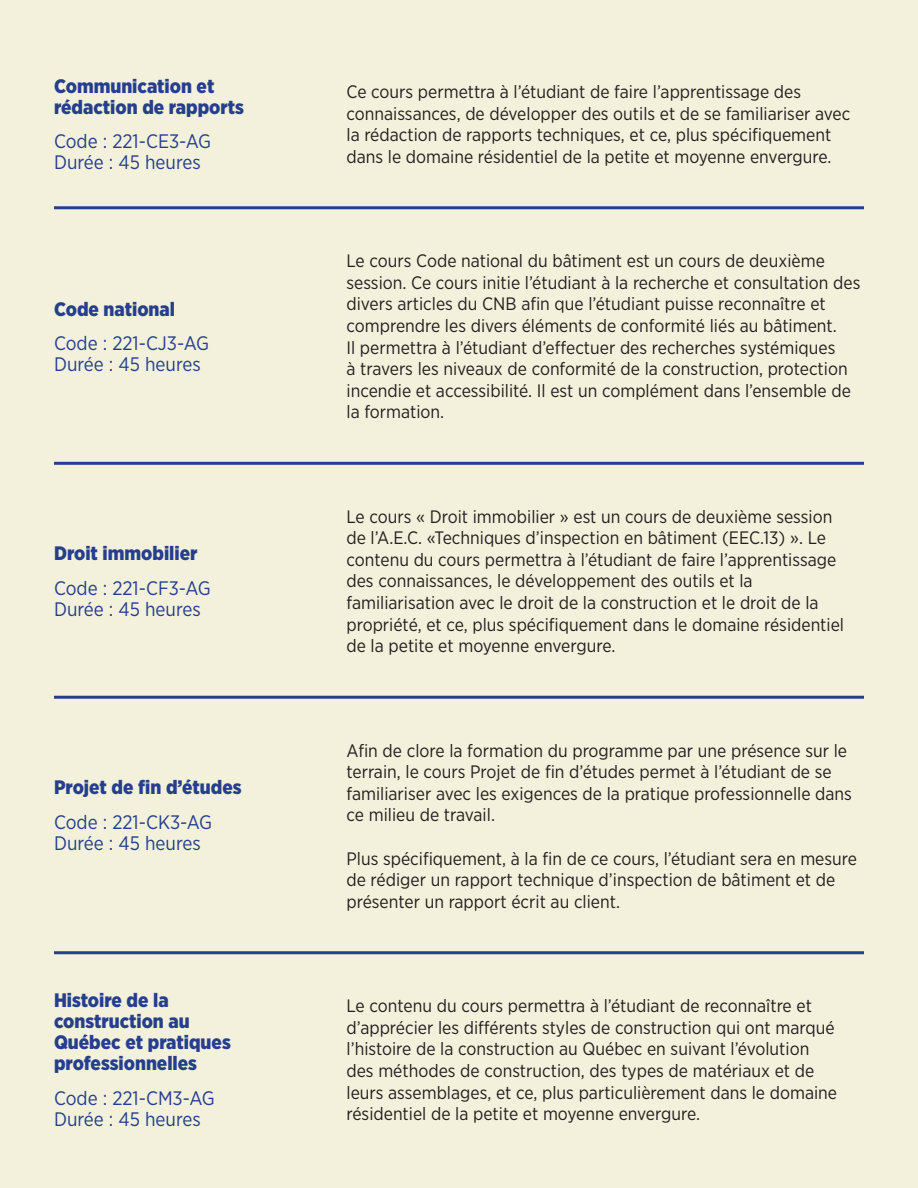
<style>
.page{position:relative;width:918px;height:1188px;background:#f3f1db}
.page>*{position:absolute;margin:0;border:0;box-sizing:border-box;transform-origin:0 0}
.t1{font:19.5px/21px "Gotham Narrow";color:#253f8e}
.t2{font:900 19.5px/21px "Gotham Narrow";color:#253f8e}
.t3{font:18px/21.6px "Gotham Narrow";color:#231f20}
</style>
<div class="page">
<hr style="left:54px;top:206px;width:810px;height:3px;background:#253f8e">
<hr style="left:54px;top:462px;width:810px;height:3px;background:#253f8e">
<hr style="left:54px;top:696px;width:810px;height:3px;background:#253f8e">
<hr style="left:54px;top:951px;width:810px;height:3px;background:#253f8e">
<p class="t2" style="left:54px;top:75px;width:192px">Communication et rédaction de rapports</p>
<p class="t1" style="left:54px;top:131px;width:159px">Code : 221-CE3-AG<br>Durée : 45 heures</p>
<p class="t2" style="left:54px;top:298px;width:123px">Code national</p>
<p class="t1" style="left:54px;top:332px;width:157px">Code : 221-CJ3-AG<br>Durée : 45 heures</p>
<p class="t2" style="left:54px;top:543px;width:145px">Droit immobilier</p>
<p class="t1" style="left:54px;top:577px;width:158px">Code : 221-CF3-AG<br>Durée : 45 heures</p>
<p class="t2" style="left:54px;top:777px;width:189px">Projet de fin d’études</p>
<p class="t1" style="left:54px;top:811px;width:160px">Code : 221-CK3-AG<br>Durée : 45 heures</p>
<p class="t2" style="left:54px;top:990px;width:178px">Histoire de la construction au<br>Québec et pratiques professionnelles</p>
<p class="t1" style="left:54px;top:1087px;width:162px">Code : 221-CM3-AG<br>Durée : 45 heures</p>
<p class="t3" style="left:346px;top:81px;width:505px">Ce cours permettra à l’étudiant de faire l’apprentissage des connaissances, de développer des outils et de se familiariser avec la rédaction de rapports techniques, et ce, plus spécifiquement dans le domaine résidentiel de la petite et moyenne envergure.</p>
<p class="t3" style="left:346px;top:250px;width:515px">Le cours Code national du bâtiment est un cours de deuxième session. Ce cours initie l’étudiant à la recherche et consultation des divers articles du CNB afin que l’étudiant puisse reconnaître et comprendre les divers éléments de conformité liés au bâtiment.<br>Il permettra à l’étudiant d’effectuer des recherches systémiques<br>à travers les niveaux de conformité de la construction, protection incendie et accessibilité. Il est un complément dans l’ensemble de la formation.</p>
<p class="t3" style="left:346px;top:505px;width:499px">Le cours « Droit immobilier » est un cours de deuxième session de l’A.E.C. «Techniques d’inspection en bâtiment (EEC.13) ». Le contenu du cours permettra à l’étudiant de faire l’apprentissage des connaissances, le développement des outils et la familiarisation avec le droit de la construction et le droit de la propriété, et ce, plus spécifiquement dans le domaine résidentiel de la petite et moyenne envergure.</p>
<p class="t3" style="left:346px;top:739px;width:507px">Afin de clore la formation du programme par une présence sur le terrain, le cours Projet de fin d’études permet à l’étudiant de se familiariser avec les exigences de la pratique professionnelle dans ce milieu de travail.</p>
<p class="t3" style="left:346px;top:847px;width:512px">Plus spécifiquement, à la fin de ce cours, l’étudiant sera en mesure de rédiger un rapport technique d’inspection de bâtiment et de présenter un rapport écrit au client.</p>
<p class="t3" style="left:346px;top:995px;width:492px">Le contenu du cours permettra à l’étudiant de reconnaître et d’apprécier les différents styles de construction qui ont marqué l’histoire de la construction au Québec en suivant l’évolution des méthodes de construction, des types de matériaux et de leurs assemblages, et ce, plus particulièrement dans le domaine résidentiel de la petite et moyenne envergure.</p>
</div>
